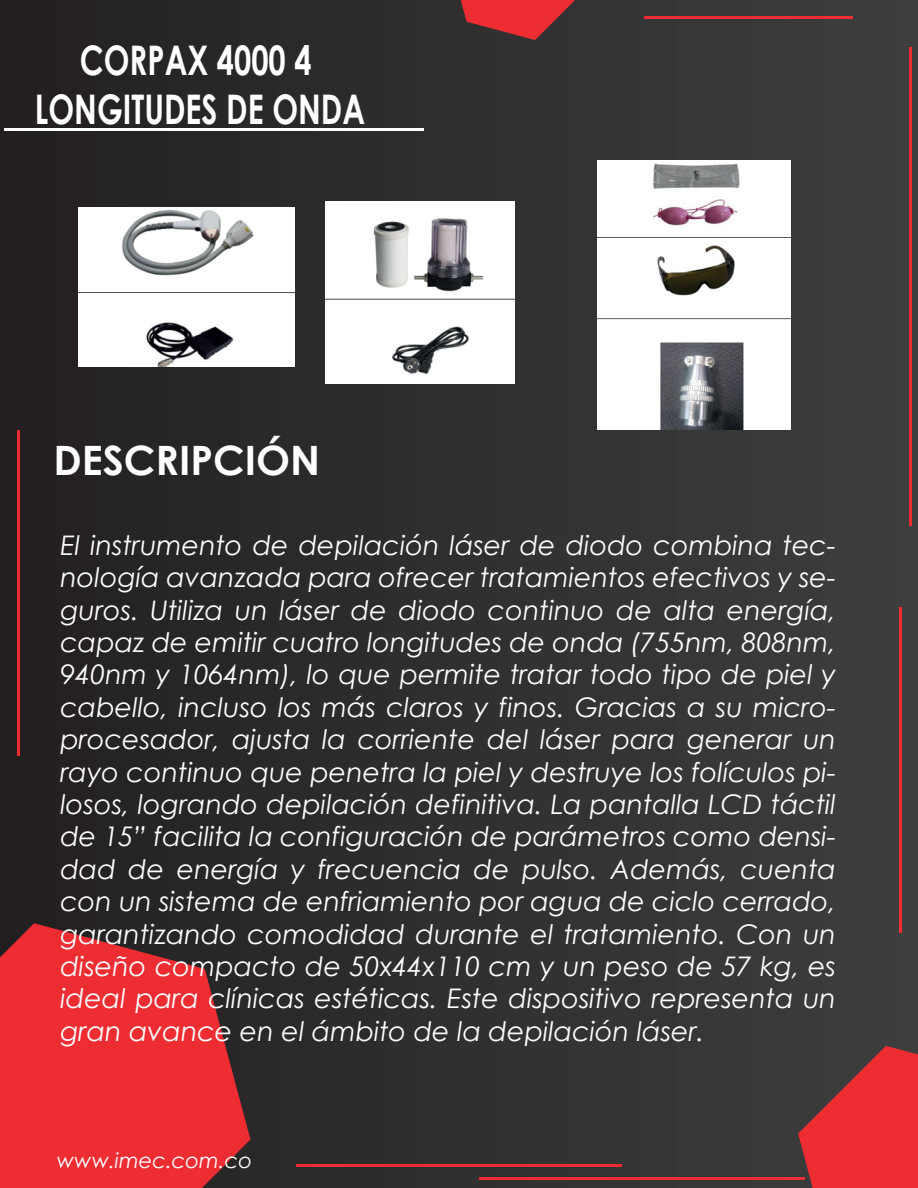
<style>
.page{position:relative;width:918px;height:1188px;background:#fff}
.page>*{position:absolute;margin:0;border:0;box-sizing:border-box;transform-origin:0 0}
.t1{font:700 40.8px/48.9px "Century Gothic";color:#fff;text-align:center;scale:.75 1}
.t2{font:700 40.5px "Century Gothic";color:#fff}
.t3{font:italic 27px/32.4px "Century Gothic";color:#fdfefe;text-align:justify}
.t4{font:italic 21px "Century Gothic";color:#fff}
</style>
<div class="page">
<div style="left:0;top:0;width:918px;height:1188px;background:linear-gradient(to right,#231f20,#3e3e3f)"></div>
<svg style="left:0;top:923px;width:250px;height:265px;fill:#ee2d33"></svg>
<hr style="left:5px;top:128px;width:419px;height:3px;background:#fff">
<svg style="left:798px;top:1046px;width:120px;height:142px"></svg>
<svg style="left:461px;top:0;width:114px;height:40px"></svg>
<hr style="left:909px;top:48px;width:3px;height:478px;background:#ee2d33">
<hr style="left:899px;top:608px;width:3px;height:325px;background:#ee2d33">
<hr style="left:17px;top:430px;width:2px;height:325px;background:#ee2d33">
<hr style="left:480px;top:1177px;width:325px;height:3px;background:#ee2d33">
<hr style="left:296px;top:1164px;width:326px;height:3px;background:#ee2d33">
<hr style="left:644px;top:16px;width:208px;height:3px;background:#ee2d33">
<img style="left:79px;top:207px;width:216px;height:160px">
<img style="left:326px;top:201px;width:189px;height:183px">
<img style="left:598px;top:161px;width:193px;height:269px">
<h1 class="t1" style="left:35px;top:34px;width:442px">CORPAX 4000 4<br>LONGITUDES DE ONDA</h1>
<h2 class="t2" style="left:54px;top:429px;width:268px">DESCRIPCIÓN</h2>
<p class="t3" style="left:60px;top:528px;width:777px">El instrumento de depilación láser de diodo combina tec&shy;nología avanzada para ofrecer tratamientos efectivos y se&shy;guros. Utiliza un láser de diodo continuo de alta energía, capaz de emitir cuatro longitudes de onda (755nm, 808nm, 940nm y 1064nm), lo que permite tratar todo tipo de piel y cabello, incluso los más claros y finos. Gracias a su micro&shy;procesador, ajusta la corriente del láser para generar un rayo continuo que penetra la piel y destruye los folículos pi&shy;losos, logrando depilación definitiva. La pantalla LCD táctil de 15” facilita la configuración de parámetros como densi&shy;dad de energía y frecuencia de pulso. Además, cuenta con un sistema de enfriamiento por agua de ciclo cerrado, garantizando comodidad durante el tratamiento. Con un diseño compacto de 50x44x110 cm y un peso de 57 kg, es ideal para clínicas estéticas. Este dispositivo representa un gran avance en el ámbito de la depilación láser.</p>
<p class="t4" style="left:57px;top:1146px;width:197px">www.imec.com.co</p>
</div>
